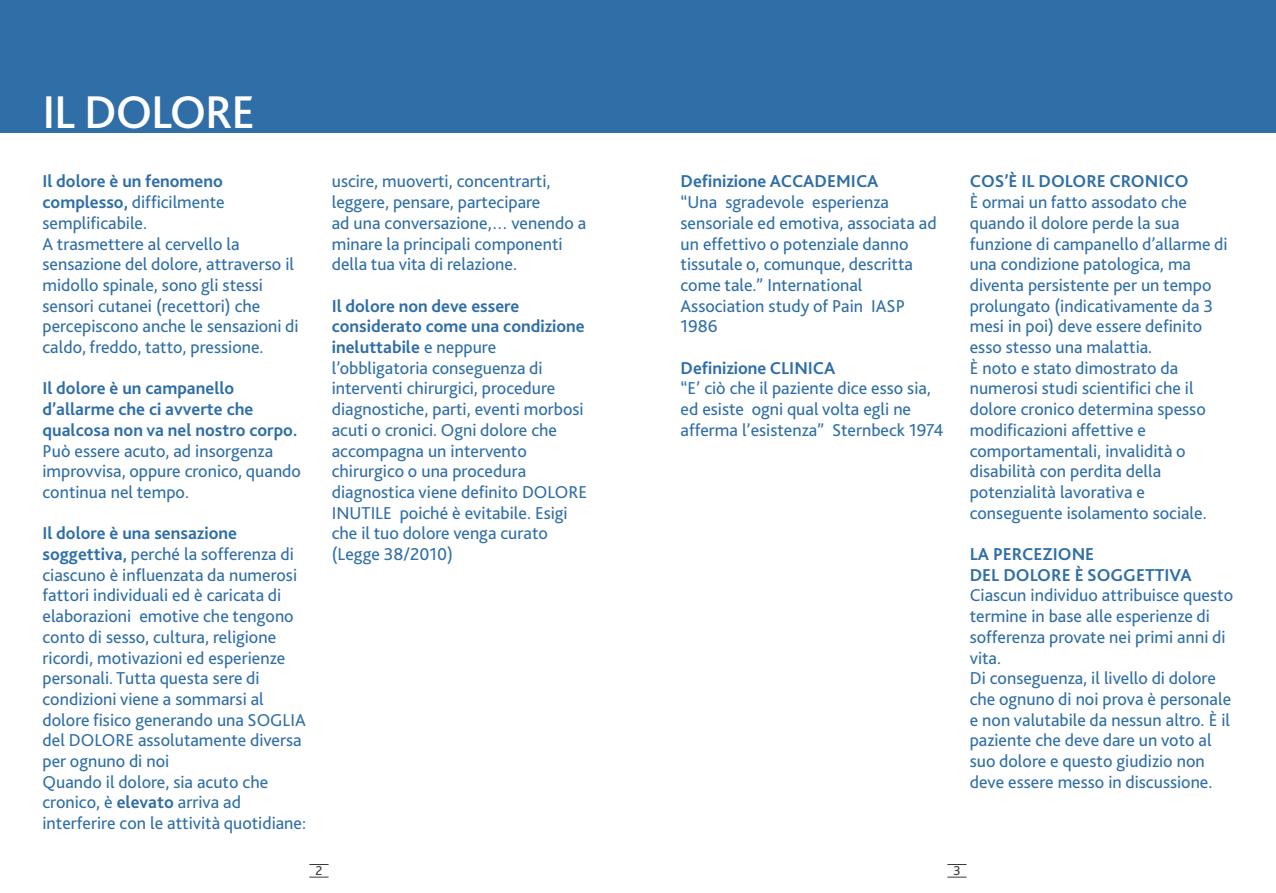
<style>
.page{position:relative;width:1276px;height:893px;background:#fff}
.page>*{position:absolute;margin:0;border:0;box-sizing:border-box;transform-origin:0 0}
.t1{font:500 48px "Bliss 2";letter-spacing:-.025em;color:#fff}
.t2{font:18px/20.7px "Bliss 2";color:#2f6ea7}
.t3{font:700 18px/20.7px "Bliss 2";color:#2f6ea7}
.t4{font:13.5px "Bliss 2";color:#39383a}
.s1{font-weight:700}
</style>
<div class="page">
<svg style="left:947px;top:864px;width:19px;height:1px"></svg>
<svg style="left:947px;top:877px;width:19px;height:1px"></svg>
<svg style="left:309px;top:864px;width:19px;height:1px"></svg>
<svg style="left:309px;top:877px;width:19px;height:1px"></svg>
<div style="left:0;top:0;width:1276px;height:132px;background:#2f6ea7"></div>
<h1 class="t1" style="left:43px;top:94px;width:214px">IL DOLORE</h1>
<p class="t2" style="left:43px;top:173px;width:258px"><span class="s1">Il dolore è un fenomeno complesso,</span> difficilmente semplificabile.<br>A trasmettere al cervello la sensazione del dolore, attraverso il midollo spinale, sono gli stessi sensori cutanei (recettori) che percepiscono anche le sensazioni di caldo, freddo, tatto, pressione.</p>
<p class="t3" style="left:43px;top:380px;width:256px">Il dolore è un campanello d’allarme che ci avverte che qualcosa non va nel nostro corpo.</p>
<p class="t2" style="left:43px;top:442px;width:260px">Può essere acuto, ad insorgenza improvvisa, oppure cronico, quando continua nel tempo.</p>
<p class="t2" style="left:43px;top:525px;width:265px"><span class="s1">Il dolore è una sensazione soggettiva,</span> perché la sofferenza di ciascuno è influenzata da numerosi fattori individuali ed è caricata di elaborazioni emotive che tengono conto di sesso, cultura, religione ricordi, motivazioni ed esperienze personali. Tutta questa sere di condizioni viene a sommarsi al dolore fisico generando una SOGLIA del DOLORE assolutamente diversa per ognuno di noi<br>Quando il dolore, sia acuto che cronico, è <span class="s1">elevato</span> arriva ad interferire con le attività quotidiane:</p>
<p class="t2" style="left:332px;top:173px;width:256px">uscire, muoverti, concentrarti, leggere, pensare, partecipare<br>ad una conversazione,… venendo a minare la principali componenti della tua vita di relazione.</p>
<p class="t2" style="left:332px;top:297px;width:257px"><span class="s1">Il dolore non deve essere considerato come una condizione ineluttabile</span> e neppure l’obbligatoria conseguenza di interventi chirurgici, procedure diagnostiche, parti, eventi morbosi acuti o cronici. Ogni dolore che accompagna un intervento chirurgico o una procedura diagnostica viene definito DOLORE<br>INUTILE poiché è evitabile. Esigi che il tuo dolore venga curato (Legge 38/2010)</p>
<p class="t3" style="left:680px;top:173px;width:200px">Definizione ACCADEMICA</p>
<p class="t2" style="left:680px;top:194px;width:258px">“Una sgradevole esperienza sensoriale ed emotiva, associata ad un effettivo o potenziale danno tissutale o, comunque, descritta come tale.” International<br>Association study of Pain IASP<br>1986</p>
<p class="t3" style="left:680px;top:359px;width:156px">Definizione CLINICA</p>
<p class="t2" style="left:680px;top:380px;width:264px">“E’ ciò che il paziente dice esso sia, ed esiste ogni qual volta egli ne afferma l’esistenza” Sternbeck 1974</p>
<p class="t3" style="left:969px;top:173px;width:220px">COS’È IL DOLORE CRONICO</p>
<p class="t2" style="left:969px;top:194px;width:259px">È ormai un fatto assodato che quando il dolore perde la sua funzione di campanello d’allarme di una condizione patologica, ma diventa persistente per un tempo prolungato (indicativamente da 3 mesi in poi) deve essere definito esso stesso una malattia.<br>È noto e stato dimostrato da numerosi studi scientifici che il dolore cronico determina spesso modificazioni affettive e comportamentali, invalidità o disabilità con perdita della potenzialità lavorativa e conseguente isolamento sociale.</p>
<p class="t3" style="left:969px;top:545px;width:223px">LA PERCEZIONE<br>DEL DOLORE È SOGGETTIVA</p>
<p class="t2" style="left:969px;top:587px;width:265px">Ciascun individuo attribuisce questo termine in base alle esperienze di sofferenza provate nei primi anni di vita.<br>Di conseguenza, il livello di dolore che ognuno di noi prova è personale e non valutabile da nessun altro. È il paziente che deve dare un voto al suo dolore e questo giudizio non deve essere messo in discussione.</p>
<p class="t4" style="left:315px;top:866px;width:8px">2</p>
<p class="t4" style="left:953px;top:866px;width:9px">3</p>
</div>
